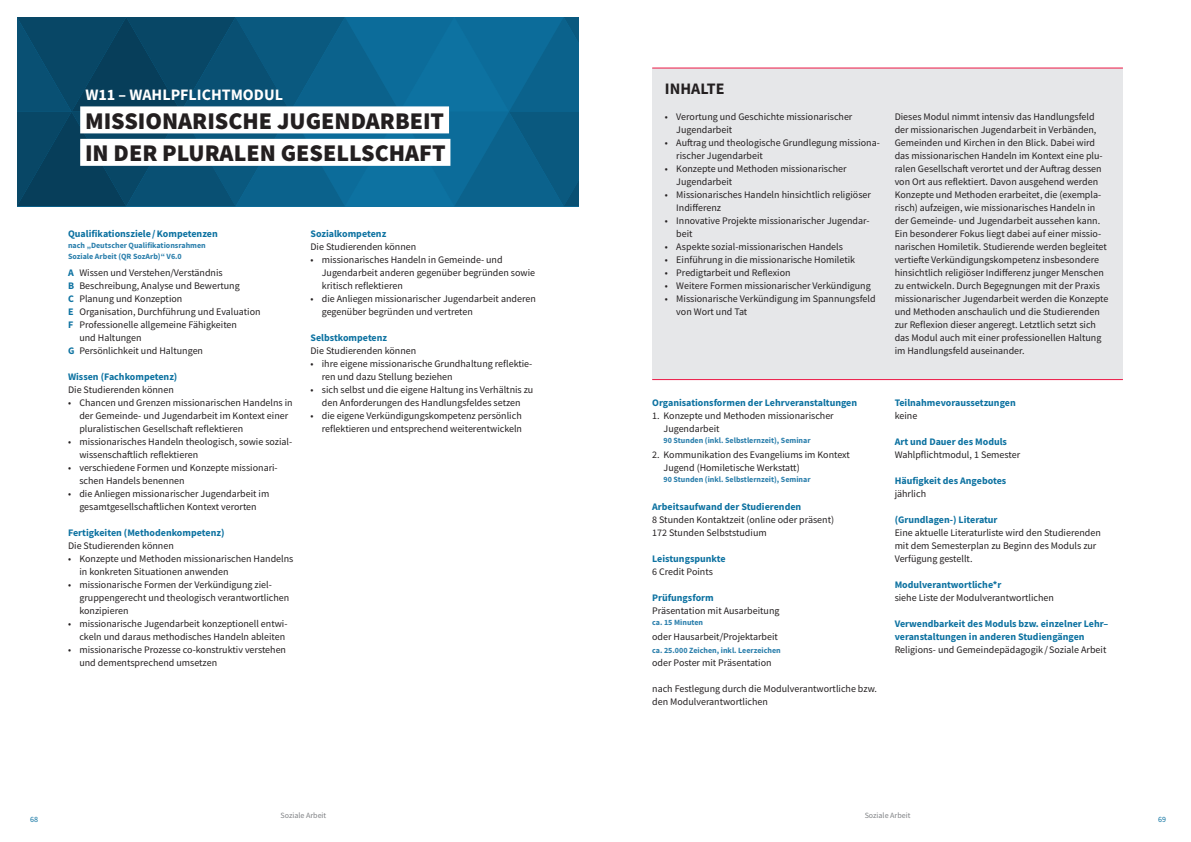
<style>
.page{position:relative;width:1191px;height:842px;background:#fff}
.page>*{position:absolute;margin:0;border:0;box-sizing:border-box;transform-origin:0 0}
.Aufgabenfeld_Balken{font:900 24px "Source Sans Pro";color:#231f20}
.Kurzbezeichnung{font:700 16px "Source Sans Pro";color:#fff}
.Inhalte{font:700 16px "Source Sans Pro";color:#231f20}
.Fließ{font:10px/13px "Source Sans Pro";color:#231f20}
.t1{font:700 10px/13px "Source Sans Pro";color:#0d72a1}
.Quali-Ziele{font:10px/13px "Source Sans Pro";color:#231f20}
.Orgaformen{font:10px/13px "Source Sans Pro";color:#231f20}
.Arbeitsaufwand{font:700 8px "Source Sans Pro";color:#2b7fac}
.nach_QR-Sarb{font:700 8px/11px "Source Sans Pro";color:#2b7fac}
.Fließ-2{font:700 8px "Source Sans Pro";color:#2b7fac}
.t2{font:8px "Source Sans Pro";color:#808285}
.t3{font:8px "Source Sans Pro";color:#0d72a1}
.s1{font-weight:700;color:#0d72a1}
</style>
<div class="page">
<svg style="left:17px;top:17px;width:561px;height:189px;background:#0a5a80"></svg>
<div style="left:652px;top:68px;width:471px;height:311px;background:#e6e7e9"></div>
<div style="left:80px;top:106px;width:369px;height:27px;background:#fff"></div>
<div style="left:80px;top:139px;width:370px;height:27px;background:#fff"></div>
<hr style="left:652px;top:68px;width:471px;height:1px;background:#ed1845">
<hr style="left:652px;top:379px;width:471px;height:1px;background:#ed1845">
<p class="Kurzbezeichnung" style="left:85px;top:84px;width:199px">W11 – WAHLPFLICHTMODUL</p>
<p class="Aufgabenfeld_Balken" style="left:85px;top:104px;width:360px">MISSIONARISCHE JUGENDARBEIT</p>
<p class="Aufgabenfeld_Balken" style="left:85px;top:136px;width:362px">IN DER PLURALEN GESELLSCHAFT</p>
<p class="t1" style="left:68px;top:227px;width:151px">Qualifikationsziele/Kompetenzen</p>
<p class="nach_QR-Sarb" style="left:68px;top:240px;width:139px">nach „Deutscher Qualifikationsrahmen<br>Soziale Arbeit (QR SozArb)“ V6.0</p>
<p class="Quali-Ziele" style="left:68px;top:266px;width:156px"><span class="s1">A</span> Wissen und Verstehen/Verständnis</p>
<p class="Quali-Ziele" style="left:68px;top:279px;width:173px"><span class="s1">B</span> Beschreibung, Analyse und Bewertung</p>
<p class="Quali-Ziele" style="left:68px;top:292px;width:116px"><span class="s1">C</span> Planung und Konzeption</p>
<p class="Quali-Ziele" style="left:68px;top:305px;width:194px"><span class="s1">E</span> Organisation, Durchführung und Evaluation</p>
<p class="Quali-Ziele" style="left:79px;top:318px;width:159px;text-indent:-11px"><span class="s1">F</span> Professionelle allgemeine Fähigkeiten und Haltungen</p>
<p class="Quali-Ziele" style="left:68px;top:344px;width:136px"><span class="s1">G</span> Persönlichkeit und Haltungen</p>
<p class="t1" style="left:68px;top:370px;width:111px">Wissen (Fachkompetenz)</p>
<p class="Fließ" style="left:68px;top:383px;width:107px">Die Studierenden können</p>
<p class="Fließ" style="left:79px;top:396px;width:215px;text-indent:-11px">• Chancen und Grenzen missionarischen Handelns in der Gemeinde- und Jugendarbeit im Kontext einer pluralistischen Gesellschaft reflektieren</p>
<p class="Fließ" style="left:79px;top:435px;width:214px;text-indent:-11px">• missionarisches Handeln theologisch, sowie sozial&shy;wissenschaftlich reflektieren</p>
<p class="Fließ" style="left:79px;top:461px;width:200px;text-indent:-11px">• verschiedene Formen und Konzepte missionari&shy;schen Handels benennen</p>
<p class="Fließ" style="left:68px;top:487px;width:203px;text-align:center">• die Anliegen missionarischer Jugendarbeit im gesamtgesellschaftlichen Kontext verorten</p>
<p class="t1" style="left:68px;top:526px;width:158px">Fertigkeiten (Methodenkompetenz)</p>
<p class="Fließ" style="left:68px;top:539px;width:107px">Die Studierenden können</p>
<p class="Fließ" style="left:79px;top:552px;width:215px;text-indent:-11px">• Konzepte und Methoden missionarischen Handelns in konkreten Situationen anwenden</p>
<p class="Fließ" style="left:79px;top:578px;width:211px;text-indent:-11px">• missionarische Formen der Verkündigung ziel&shy;gruppengerecht und theologisch verantwortlichen konzipieren</p>
<p class="Fließ" style="left:68px;top:617px;width:221px;text-align:right">• missionarische Jugendarbeit konzeptionell entwi&shy;ckeln und daraus methodisches Handeln ableiten</p>
<p class="Fließ" style="left:79px;top:643px;width:208px;text-indent:-11px">• missionarische Prozesse co-konstruktiv verstehen und dementsprechend umsetzen</p>
<p class="t1" style="left:310px;top:227px;width:77px">Sozialkompetenz</p>
<p class="Fließ" style="left:310px;top:240px;width:107px">Die Studierenden können</p>
<p class="Fließ" style="left:322px;top:253px;width:215px;text-indent:-11px">• missionarisches Handeln in Gemeinde- und<br>Jugendarbeit anderen gegenüber begründen sowie kritisch reflektieren</p>
<p class="Fließ" style="left:322px;top:292px;width:215px;text-indent:-11px">• die Anliegen missionarischer Jugendarbeit anderen gegenüber begründen und vertreten</p>
<p class="t1" style="left:310px;top:331px;width:78px">Selbstkompetenz</p>
<p class="Fließ" style="left:310px;top:344px;width:107px">Die Studierenden können</p>
<p class="Fließ" style="left:322px;top:357px;width:212px;text-indent:-11px">• ihre eigene missionarische Grundhaltung reflektie&shy;ren und dazu Stellung beziehen</p>
<p class="Fließ" style="left:310px;top:383px;width:224px;text-align:center">• sich selbst und die eigene Haltung ins Verhältnis zu den Anforderungen des Handlungsfeldes setzen</p>
<p class="Fließ" style="left:310px;top:409px;width:213px;text-align:right">• die eigene Verkündigungskompetenz persönlich reflektieren und entsprechend weiterentwickeln</p>
<p class="Inhalte" style="left:665px;top:78px;width:61px">INHALTE</p>
<p class="Fließ" style="left:676px;top:110px;width:178px;text-indent:-11px">• Verortung und Geschichte missionarischer<br>Jugendarbeit</p>
<p class="Fließ" style="left:676px;top:136px;width:205px;text-indent:-11px">• Auftrag und theologische Grundlegung missiona&shy;rischer Jugendarbeit</p>
<p class="Fließ" style="left:676px;top:162px;width:172px;text-indent:-11px">• Konzepte und Methoden missionarischer<br>Jugendarbeit</p>
<p class="Fließ" style="left:676px;top:188px;width:196px;text-indent:-11px">• Missionarisches Handeln hinsichtlich religiöser<br>Indifferenz</p>
<p class="Fließ" style="left:676px;top:214px;width:195px;text-indent:-11px">• Innovative Projekte missionarischer Jugendar&shy;beit</p>
<p class="Fließ" style="left:665px;top:240px;width:179px">• Aspekte sozial-missionarischen Handels</p>
<p class="Fließ" style="left:665px;top:253px;width:192px">• Einführung in die missionarische Homiletik</p>
<p class="Fließ" style="left:665px;top:266px;width:127px">• Predigtarbeit und Reflexion</p>
<p class="Fließ" style="left:665px;top:279px;width:207px">• Weitere Formen missionarischer Verkündigung</p>
<p class="Fließ" style="left:676px;top:292px;width:201px;text-indent:-11px">• Missionarische Verkündigung im Spannungsfeld von Wort und Tat</p>
<p class="Fließ" style="left:894px;top:110px;width:215px">Dieses Modul nimmt intensiv das Handlungsfeld der missionarischen Jugendarbeit in Verbänden, Gemeinden und Kirchen in den Blick. Dabei wird das missionarischen Handeln im Kontext eine plu&shy;ralen Gesellschaft verortet und der Auftrag dessen von Ort aus reflektiert. Davon ausgehend werden Konzepte und Methoden erarbeitet, die (exempla&shy;risch) aufzeigen, wie missionarisches Handeln in der Gemeinde- und Jugendarbeit aussehen kann.<br>Ein besonderer Fokus liegt dabei auf einer missio&shy;narischen Homiletik. Studierende werden begleitet vertiefte Verkündigungskompetenz insbesondere hinsichtlich religiöser Indifferenz junger Menschen zu entwickeln. Durch Begegnungen mit der Praxis missionarischer Jugendarbeit werden die Konzepte und Methoden anschaulich und die Studierenden zur Reflexion dieser angeregt. Letztlich setzt sich das Modul auch mit einer professionellen Haltung im Handlungsfeld auseinander.</p>
<p class="t1" style="left:652px;top:396px;width:206px">Organisationsformen der Lehrveranstaltungen</p>
<p class="Orgaformen" style="left:663px;top:409px;width:172px;text-indent:-11px">1. Konzepte und Methoden missionarischer<br>Jugendarbeit</p>
<p class="Arbeitsaufwand" style="left:663px;top:435px;width:149px">90 Stunden (inkl. Selbstlernzeit), Seminar</p>
<p class="Orgaformen" style="left:663px;top:448px;width:188px;text-indent:-11px">2. Kommunikation des Evangeliums im Kontext<br>Jugend (Homiletische Werkstatt)</p>
<p class="Arbeitsaufwand" style="left:663px;top:474px;width:149px">90 Stunden (inkl. Selbstlernzeit), Seminar</p>
<p class="t1" style="left:652px;top:500px;width:151px">Arbeitsaufwand der Studierenden</p>
<p class="Fließ" style="left:652px;top:513px;width:183px">8 Stunden Kontaktzeit (online oder präsent)</p>
<p class="Fließ" style="left:652px;top:526px;width:116px">172 Stunden Selbststudium</p>
<p class="t1" style="left:652px;top:552px;width:75px">Leistungspunkte</p>
<p class="Fließ" style="left:652px;top:565px;width:62px">6 Credit Points</p>
<p class="t1" style="left:652px;top:591px;width:63px">Prüfungsform</p>
<p class="Fließ" style="left:652px;top:604px;width:129px">Präsentation mit Ausarbeitung</p>
<p class="Arbeitsaufwand" style="left:652px;top:617px;width:52px">ca. 15 Minuten</p>
<p class="Fließ" style="left:652px;top:630px;width:127px">oder Hausarbeit/Projektarbeit</p>
<p class="Fließ-2" style="left:652px;top:645px;width:130px">ca. 25.000 Zeichen, inkl. Leerzeichen</p>
<p class="Fließ" style="left:652px;top:656px;width:121px">oder Poster mit Präsentation</p>
<p class="Fließ" style="left:652px;top:682px;width:226px">nach Festlegung durch die Modulverantwortliche bzw. den Modulverantwortlichen</p>
<p class="t1" style="left:894px;top:396px;width:123px">Teilnahmevoraussetzungen</p>
<p class="Fließ" style="left:894px;top:409px;width:24px">keine</p>
<p class="t1" style="left:894px;top:435px;width:114px">Art und Dauer des Moduls</p>
<p class="Fließ" style="left:894px;top:448px;width:127px">Wahlpflichtmodul, 1 Semester</p>
<p class="t1" style="left:894px;top:474px;width:113px">Häufigkeit des Angebotes</p>
<p class="Fließ" style="left:894px;top:487px;width:33px">jährlich</p>
<p class="t1" style="left:894px;top:513px;width:104px">(Grundlagen-) Literatur</p>
<p class="Fließ" style="left:894px;top:526px;width:208px">Eine aktuelle Literaturliste wird den Studierenden mit dem Semesterplan zu Beginn des Moduls zur<br>Verfügung gestellt.</p>
<p class="t1" style="left:894px;top:578px;width:108px">Modulverantwortliche*r</p>
<p class="Fließ" style="left:894px;top:591px;width:161px">siehe Liste der Modulverantwortlichen</p>
<p class="t1" style="left:894px;top:617px;width:215px">Verwendbarkeit des Moduls bzw. einzelner Lehr– veranstaltungen in anderen Studiengängen</p>
<p class="Fließ" style="left:894px;top:643px;width:213px">Religions- und Gemeindepädagogik /Soziale Arbeit</p>
<p class="t2" style="left:280px;top:810px;width:47px">Soziale Arbeit</p>
<p class="t2" style="left:864px;top:810px;width:47px">Soziale Arbeit</p>
<p class="t3" style="left:30px;top:814px;width:9px">68</p>
<p class="t3" style="left:1158px;top:814px;width:9px">69</p>
</div>
